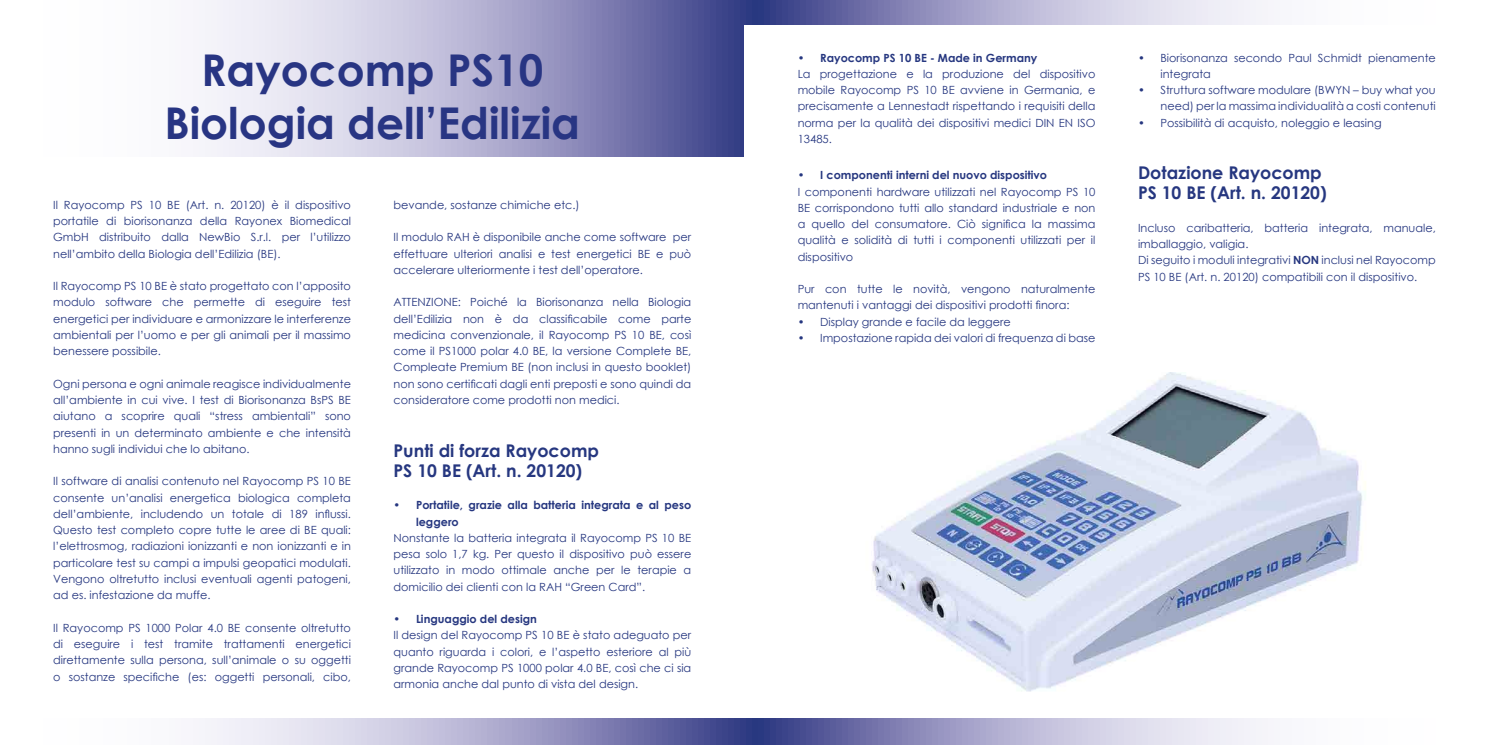
<style>
.page{position:relative;width:1489px;height:745px;background:#fff}
.page>*{position:absolute;margin:0;border:0;box-sizing:border-box;transform-origin:0 0}
.t1{font:700 43.75px/52.5px "Century Gothic";color:#283583;text-align:center}
.t2{font:700 17.5px/20px "Century Gothic";color:#263780}
.t3{font:11.25px/16.2px "Century Gothic";color:#263780;text-align:justify}
.t4{font:700 11.25px/16.2px "Century Gothic";color:#263780}
.s1{font-weight:700}
</style>
<div class="page">
<svg style="left:205px;top:718px;width:1063px;height:26px"></svg>
<svg style="left:205px;top:0;width:1063px;height:156px"></svg>
<div style="left:744px;top:26px;width:744px;height:146px;background:#fff"></div>
<img style="left:872px;top:372px;width:494px;height:319px">
<h1 class="t1" style="left:164px;top:42px;width:417px">Rayocomp PS10<br>Biologia dell’Edilizia</h1>
<p class="t3" style="left:1160px;top:49px;width:277px;text-indent:-22px">• Biorisonanza secondo Paul Schmidt pienamente integrata</p>
<p class="t4" style="left:797px;top:49px;width:241px">• Rayocomp PS 10 BE - Made in Germany</p>
<p class="t3" style="left:797px;top:65px;width:299px">La progettazione e la produzione del dispositivo mobile Rayocomp PS 10 BE avviene in Germania, e precisamente a Lennestadt rispettando i requisiti della norma per la qualità dei dispositivi medici DIN EN ISO 13485.</p>
<p class="t4" style="left:797px;top:166px;width:251px">• I componenti interni del nuovo dispositivo</p>
<p class="t3" style="left:797px;top:183px;width:299px">I componenti hardware utilizzati nel Rayocomp PS 10<br>BE corrispondono tutti allo standard industriale e non a quello del consumatore. Ciò significa la massima qualità e solidità di tutti i componenti utilizzati per il dispositivo</p>
<p class="t3" style="left:797px;top:280px;width:299px">Pur con tutte le novità, vengono naturalmente mantenuti i vantaggi dei dispositivi prodotti finora:</p>
<p class="t3" style="left:797px;top:313px;width:214px">• Display grande e facile da leggere</p>
<p class="t3" style="left:797px;top:329px;width:299px">• Impostazione rapida dei valori di frequenza di base</p>
<h1 class="t1" style="left:989px;top:42px;width:257px">NewBio S.r.l.<br>Chi siamo</h1>
<p class="t3" style="left:1137px;top:82px;width:299px;text-align:right">• Struttura software modulare (BWYN – buy what you need) per la massima individualità a costi contenuti</p>
<p class="t3" style="left:1137px;top:114px;width:245px">• Possibilità di acquisto, noleggio e leasing</p>
<h2 class="t2" style="left:1137px;top:162px;width:190px">Dotazione Rayocomp<br>PS 10 BE (Art. n. 20120)</h2>
<p class="t3" style="left:1137px;top:219px;width:299px;text-align:left">Incluso caribatteria, batteria integrata, manuale, imballaggio, valigia.<br>Di seguito i moduli integrativi <span class="s1">NON</span> inclusi nel Rayocomp PS 10 BE (Art. n. 20120) compatibili con il dispositivo.</p>
<p class="t3" style="left:53px;top:196px;width:299px">Il Rayocomp PS 10 BE (Art. n. 20120) è il dispositivo portatile di biorisonanza della Rayonex Biomedical GmbH distribuito dalla NewBio S.r.l. per l’utilizzo nell’ambito della Biologia dell’Edilizia (BE).</p>
<p class="t3" style="left:53px;top:277px;width:299px">Il Rayocomp PS 10 BE è stato progettato con l’apposito modulo software che permette di eseguire test energetici per individuare e armonizzare le interferenze ambientali per l’uomo e per gli animali per il massimo benessere possibile.</p>
<p class="t3" style="left:53px;top:375px;width:299px">Ogni persona e ogni animale reagisce individualmente all’ambiente in cui vive. I test di Biorisonanza BsPS BE aiutano a scoprire quali “stress ambientali” sono presenti in un determinato ambiente e che intensità hanno sugli individui che lo abitano.</p>
<p class="t3" style="left:53px;top:472px;width:299px">Il software di analisi contenuto nel Rayocomp PS 10 BE consente un’analisi energetica biologica completa dell’ambiente, includendo un totale di 189 influssi.<br>Questo test completo copre tutte le aree di BE quali: l’elettrosmog, radiazioni ionizzanti e non ionizzanti e in particolare test su campi a impulsi geopatici modulati.<br>Vengono oltretutto inclusi eventuali agenti patogeni, ad es. infestazione da muffe.</p>
<p class="t3" style="left:53px;top:619px;width:299px">Il Rayocomp PS 1000 Polar 4.0 BE consente oltretutto di eseguire i test tramite trattamenti energetici direttamente sulla persona, sull’animale o su oggetti o sostanze specifiche (es: oggetti personali, cibo,</p>
<p class="t3" style="left:393px;top:196px;width:188px">bevande, sostanze chimiche etc.)</p>
<p class="t3" style="left:393px;top:229px;width:299px">Il modulo RAH è disponibile anche come software per effettuare ulteriori analisi e test energetici BE e può accelerare ulteriormente i test dell’operatore.</p>
<p class="t3" style="left:393px;top:294px;width:299px">ATTENZIONE: Poiché la Biorisonanza nella Biologia dell’Edilizia non è da classificabile come parte medicina convenzionale, il Rayocomp PS 10 BE, così come il PS1000 polar 4.0 BE, la versione Complete BE, Compleate Premium BE (non inclusi in questo booklet) non sono certificati dagli enti preposti e sono quindi da consideratore come prodotti non medici.</p>
<h2 class="t2" style="left:393px;top:439px;width:207px">Punti di forza Rayocomp<br>PS 10 BE (Art. n. 20120)</h2>
<p class="t4" style="left:416px;top:496px;width:277px;text-indent:-22px">• Portatile, grazie alla batteria integrata e al peso leggero</p>
<p class="t3" style="left:393px;top:529px;width:299px">Nonstante la batteria integrata il Rayocomp PS 10 BE pesa solo 1,7 kg. Per questo il dispositivo può essere utilizzato in modo ottimale anche per le terapie a domicilio dei clienti con la RAH “Green Card”.</p>
<p class="t4" style="left:393px;top:610px;width:145px">• Linguaggio del design</p>
<p class="t3" style="left:393px;top:626px;width:299px">Il design del Rayocomp PS 10 BE è stato adeguato per quanto riguarda i colori, e l’aspetto esteriore al più grande Rayocomp PS 1000 polar 4.0 BE, così che ci sia armonia anche dal punto di vista del design.</p>
</div>
